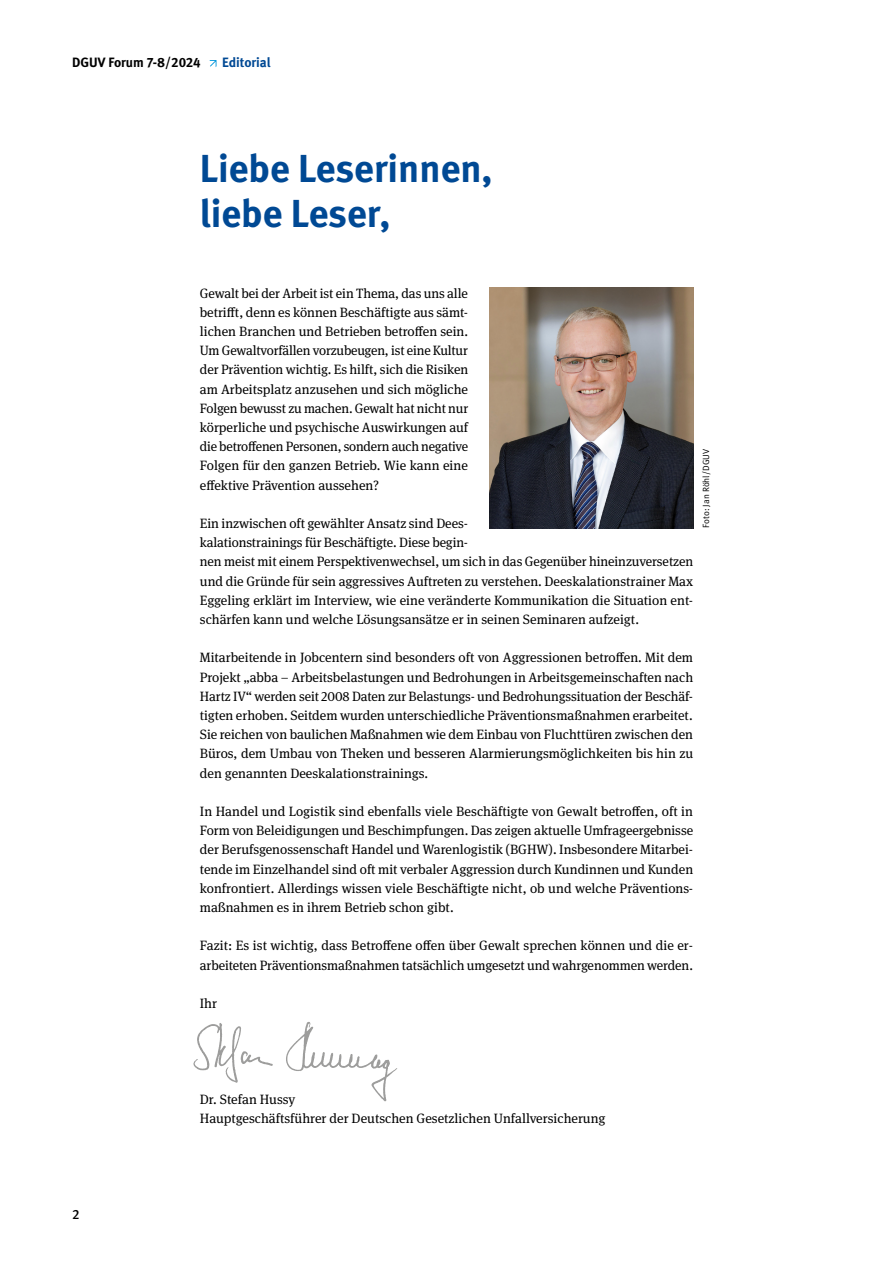
<style>
.page{position:relative;width:893px;height:1263px;background:#fff}
.page>*{position:absolute;margin:0;border:0;box-sizing:border-box;transform-origin:0 0}
.Fließtext_book_9pt{font:700 39px/45px "DGUV Meta";color:#004994}
.Fließtext_book_9pt-2{font:13.5px/19.2px "DGUV Meta Serif";color:#000;text-align:justify}
.t1{font:700 13.5px "DGUV Meta";color:#000}
.t2{font:700 13.5px "DGUV Meta";letter-spacing:-.005em;color:#004994}
.t3{font:500 13.5px "DGUV Meta";color:#000}
.t4{font:9px "DGUV Meta";letter-spacing:.01em;color:#000}
</style>
<div class="page">
<svg style="left:209px;top:60px;width:7px;height:7px"></svg>
<img style="left:489px;top:287px;width:204px;height:241px">
<svg style="left:193px;top:1023px;width:80px;height:60px"></svg>
<svg style="left:286px;top:1022px;width:111px;height:79px"></svg>
<h1 class="t1" style="left:72px;top:54px;width:130px">DGUV Forum 7-8/2024</h1>
<h2 class="t2" style="left:222px;top:54px;width:50px">Editorial</h2>
<p class="Fließtext_book_9pt" style="left:200px;top:147px;width:294px">Liebe Leserinnen, liebe Leser,</p>
<p class="Fließtext_book_9pt-2" style="left:200px;top:284px;width:270px">Gewalt bei der Arbeit ist ein Thema, das uns alle betrifft, denn es können Beschäftigte aus sämt&shy;lichen Branchen und Betrieben betroffen sein.<br>Um Gewaltvorfällen vorzubeugen, ist eine Kultur der Prävention wichtig. Es hilft, sich die Risiken am Arbeitsplatz anzusehen und sich mögliche Folgen bewusst zu machen. Gewalt hat nicht nur körperliche und psychische Auswirkungen auf die betroffenen Personen, sondern auch negative Folgen für den ganzen Betrieb. Wie kann eine effektive Prävention aussehen?</p>
<p class="Fließtext_book_9pt-2" style="left:200px;top:514px;width:495px;text-align:left">Ein inzwischen oft gewählter Ansatz sind Dees-<br>kalationstrainings für Beschäftigte. Diese begin-<br>nen meist mit einem Perspektivenwechsel, um sich in das Gegenüber hineinzuversetzen und die Gründe für sein aggressives Auftreten zu verstehen. Deeskalationstrainer Max Eggeling erklärt im Interview, wie eine veränderte Kommunikation die Situation ent&shy;schärfen kann und welche Lösungsansätze er in seinen Seminaren aufzeigt.</p>
<p class="Fließtext_book_9pt-2" style="left:200px;top:648px;width:495px">Mitarbeitende in Jobcentern sind besonders oft von Aggressionen betroffen. Mit dem Projekt „abba – Arbeitsbelastungen und Bedrohungen in Arbeitsgemeinschaften nach Hartz IV“ werden seit 2008 Daten zur Belastungs- und Bedrohungssituation der Beschäf&shy;tigten erhoben. Seitdem wurden unterschiedliche Präventionsmaßnahmen erarbeitet.<br>Sie reichen von baulichen Maßnahmen wie dem Einbau von Fluchttüren zwischen den Büros, dem Umbau von Theken und besseren Alarmierungsmöglichkeiten bis hin zu den genannten Deeskalationstrainings.</p>
<p class="Fließtext_book_9pt-2" style="left:200px;top:802px;width:495px">In Handel und Logistik sind ebenfalls viele Beschäftigte von Gewalt betroffen, oft in Form von Beleidigungen und Beschimpfungen. Das zeigen aktuelle Umfrageergebnisse der Berufsgenossenschaft Handel und Warenlogistik (BGHW). Insbesondere Mitarbei&shy;tende im Einzelhandel sind oft mit verbaler Aggression durch Kundinnen und Kunden konfrontiert. Allerdings wissen viele Beschäftigte nicht, ob und welche Präventions&shy;maßnahmen es in ihrem Betrieb schon gibt.</p>
<p class="Fließtext_book_9pt-2" style="left:200px;top:936px;width:495px">Fazit: Es ist wichtig, dass Betroffene offen über Gewalt sprechen können und die er&shy;arbeiteten Präventionsmaßnahmen tatsächlich umgesetzt und wahrgenommen werden.</p>
<p class="Fließtext_book_9pt-2" style="left:200px;top:994px;width:19px">Ihr</p>
<p class="t4" style="left:701px;top:528px;width:81px;rotate:-90deg">Foto: Jan Röhl/DGUV</p>
<p class="t3" style="left:72px;top:1207px;width:9px">2</p>
<p class="Fließtext_book_9pt-2" style="left:200px;top:1090px;width:97px">Dr. Stefan Hussy</p>
<p class="Fließtext_book_9pt-2" style="left:200px;top:1109px;width:407px">Hauptgeschäftsführer der Deutschen Gesetzlichen Unfallversicherung</p>
</div>
